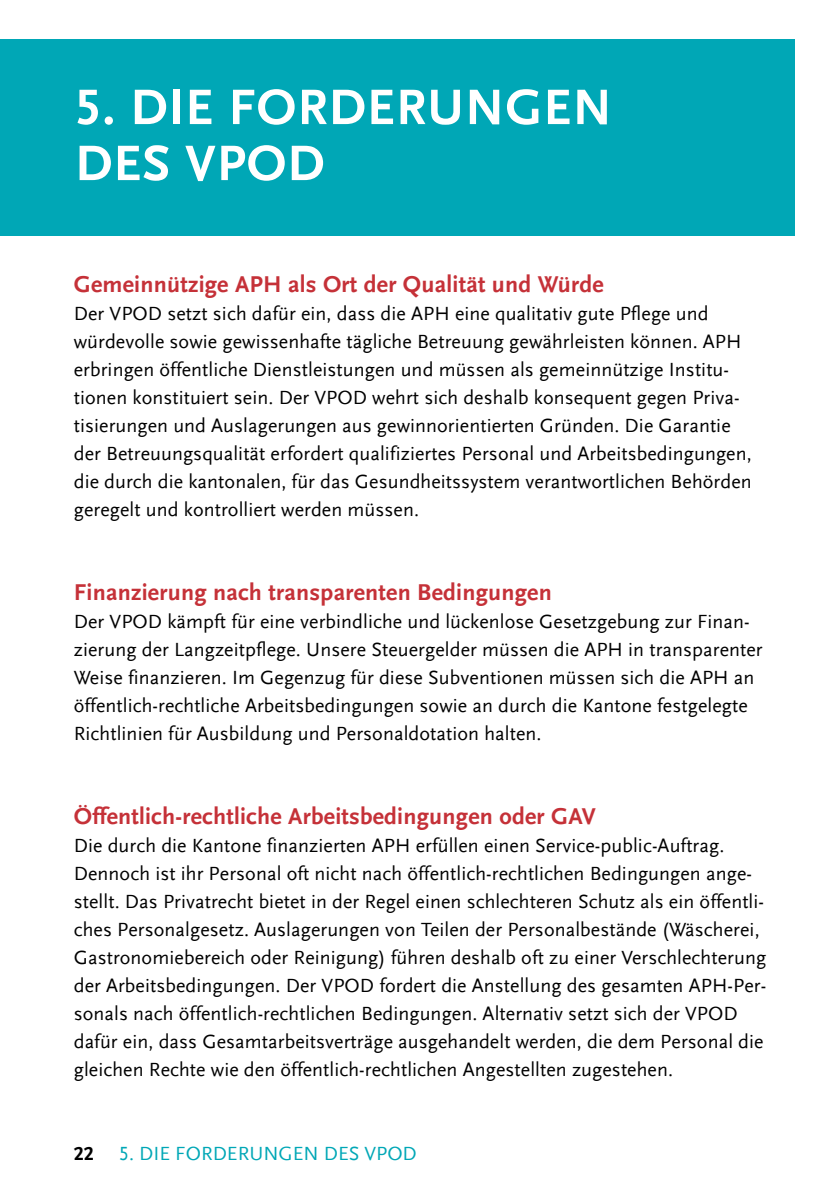
<style>
.page{position:relative;width:840px;height:1191px;background:#fff}
.page>*{position:absolute;margin:0;border:0;box-sizing:border-box;transform-origin:0 0}
.t1{font:700 52px/56px "Scala Sans LF";letter-spacing:.02em;color:#fff}
.t2{font:700 24px "Scala Sans";letter-spacing:.01em;color:#c53138}
.t3{font:20px/28px "Scala Sans LF";letter-spacing:.005em;color:#000}
.t4{font:20px "Scala Sans LF Caps";color:#00a7b6}
.t5{font:700 20px "Scala Sans LF";color:#000}
</style>
<div class="page">
<div style="left:0;top:40px;width:794px;height:196px;background:#00a7b6"></div>
<h1 class="t1" style="left:75px;top:80px;width:538px">5. DIE FORDERUNGEN<br>DES VPOD</h1>
<p class="t2" style="left:74px;top:271px;width:531px">Gemeinnützige APH als Ort der Qualität und Würde</p>
<p class="t3" style="left:74px;top:300px;width:679px">Der VPOD setzt sich dafür ein, dass die APH eine qualitativ gute Pflege und würdevolle sowie gewissenhafte tägliche Betreuung gewährleisten können. APH erbringen öffentliche Dienstleistungen und müssen als gemeinnützige Institu&shy;tionen konstituiert sein. Der VPOD wehrt sich deshalb konsequent gegen Priva&shy;tisierungen und Auslagerungen aus gewinnorientierten Gründen. Die Garantie der Betreuungsqualität erfordert qualifiziertes Personal und Arbeitsbedingungen, die durch die kantonalen, für das Gesundheitssystem verantwortlichen Behörden geregelt und kontrolliert werden müssen.</p>
<p class="t2" style="left:74px;top:579px;width:479px">Finanzierung nach transparenten Bedingungen</p>
<p class="t3" style="left:74px;top:608px;width:690px">Der VPOD kämpft für eine verbindliche und lückenlose Gesetzgebung zur Finan&shy;zierung der Langzeitpflege. Unsere Steuergelder müssen die APH in transparenter Weise finanzieren. Im Gegenzug für diese Subventionen müssen sich die APH an öffentlich-rechtliche Arbeitsbedingungen sowie an durch die Kantone festgelegte Richtlinien für Ausbildung und Personaldotation halten.</p>
<p class="t2" style="left:74px;top:803px;width:523px">Öffentlich-rechtliche Arbeitsbedingungen oder GAV</p>
<p class="t3" style="left:74px;top:832px;width:693px">Die durch die Kantone finanzierten APH erfüllen einen Service-public-Auftrag.<br>Dennoch ist ihr Personal oft nicht nach öffentlich-rechtlichen Bedingungen ange&shy;stellt. Das Privatrecht bietet in der Regel einen schlechteren Schutz als ein öffentli&shy;ches Personalgesetz. Auslagerungen von Teilen der Personalbestände (Wäscherei, Gastronomiebereich oder Reinigung) führen deshalb oft zu einer Verschlechterung der Arbeitsbedingungen. Der VPOD fordert die Anstellung des gesamten APH-Per&shy;sonals nach öffentlich-rechtlichen Bedingungen. Alternativ setzt sich der VPOD dafür ein, dass Gesamtarbeitsverträge ausgehandelt werden, die dem Personal die gleichen Rechte wie den öffentlich-rechtlichen Angestellten zugestehen.</p>
<p class="t5" style="left:74px;top:1142px;width:21px">22</p>
<p class="t4" style="left:119px;top:1142px;width:299px">5. DIE FORDERUNGEN DES VPOD</p>
</div>
